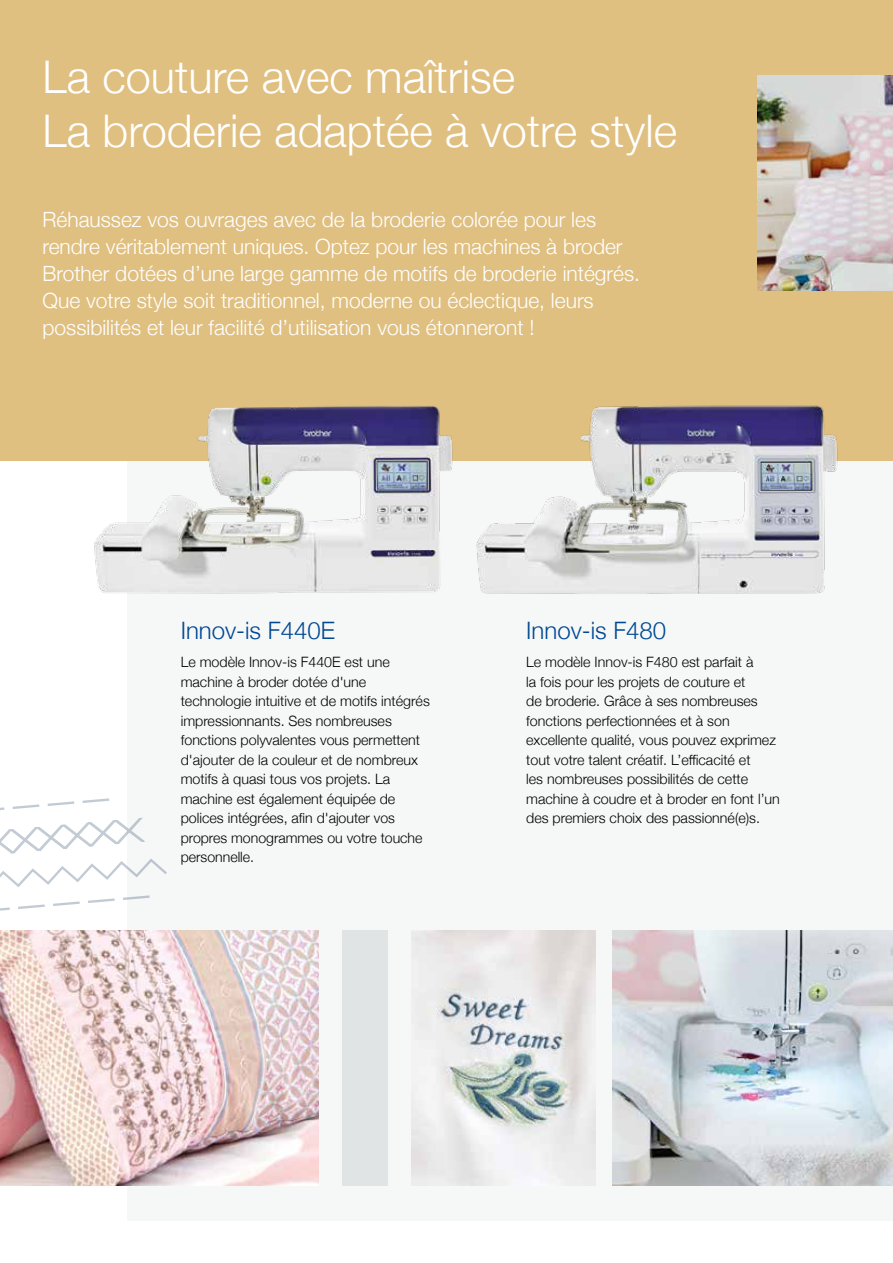
<style>
.page{position:relative;width:893px;height:1263px;background:#fff}
.page>*{position:absolute;margin:0;border:0;box-sizing:border-box;transform-origin:0 0}
.t1{font:300 45px/54px "Helvetica Neue";color:#fff}
.t2{font:300 24px "Helvetica Neue";color:#004893}
.t3{font:300 21px/27px "Helvetica Neue";color:#fff}
.t4{font:300 14.25px/19.5px "Helvetica Neue";color:#000}
</style>
<div class="page">
<div style="left:127px;top:215px;width:766px;height:1005px;background:#f6f7f7"></div>
<svg style="left:0;top:798px;width:167px;height:113px"></svg>
<div style="left:0;top:0;width:893px;height:461px;background:#e0c081"></div>
<img style="left:613px;top:930px;width:280px;height:255px">
<img style="left:412px;top:930px;width:183px;height:255px">
<div style="left:343px;top:930px;width:45px;height:255px;background:#e1e4e4"></div>
<img style="left:476px;top:405px;width:362px;height:189px">
<img style="left:94px;top:406px;width:359px;height:188px">
<img style="left:757px;top:76px;width:136px;height:215px">
<img style="left:0;top:930px;width:319px;height:255px">
<h1 class="t1" style="left:43px;top:46px;width:636px">La couture avec maîtrise<br>La broderie adaptée à votre style</h1>
<p class="t3" style="left:43px;top:204px;width:599px">Réhaussez vos ouvrages avec de la broderie colorée pour les rendre véritablement uniques. Optez pour les machines à broder Brother dotées d’une large gamme de motifs de broderie intégrés.<br>Que votre style soit traditionnel, moderne ou éclectique, leurs possibilités et leur facilité d’utilisation vous étonneront !</p>
<h2 class="t2" style="left:181px;top:611px;width:156px">Innov-is F440E</h2>
<p class="t4" style="left:181px;top:651px;width:251px">Le modèle Innov-is F440E est une machine à broder dotée d'une technologie intuitive et de motifs intégrés impressionnants. Ses nombreuses fonctions polyvalentes vous permettent d'ajouter de la couleur et de nombreux motifs à quasi tous vos projets. La machine est également équipée de polices intégrées, afin d'ajouter vos propres monogrammes ou votre touche personnelle.</p>
<h2 class="t2" style="left:526px;top:611px;width:142px">Innov-is F480</h2>
<p class="t4" style="left:526px;top:651px;width:255px">Le modèle Innov-is F480 est parfait à<br>la fois pour les projets de couture et<br>de broderie. Grâce à ses nombreuses fonctions perfectionnées et à son excellente qualité, vous pouvez exprimez tout votre talent créatif. L’efficacité et<br>les nombreuses possibilités de cette machine à coudre et à broder en font l’un des premiers choix des passionné(e)s.</p>
</div>
